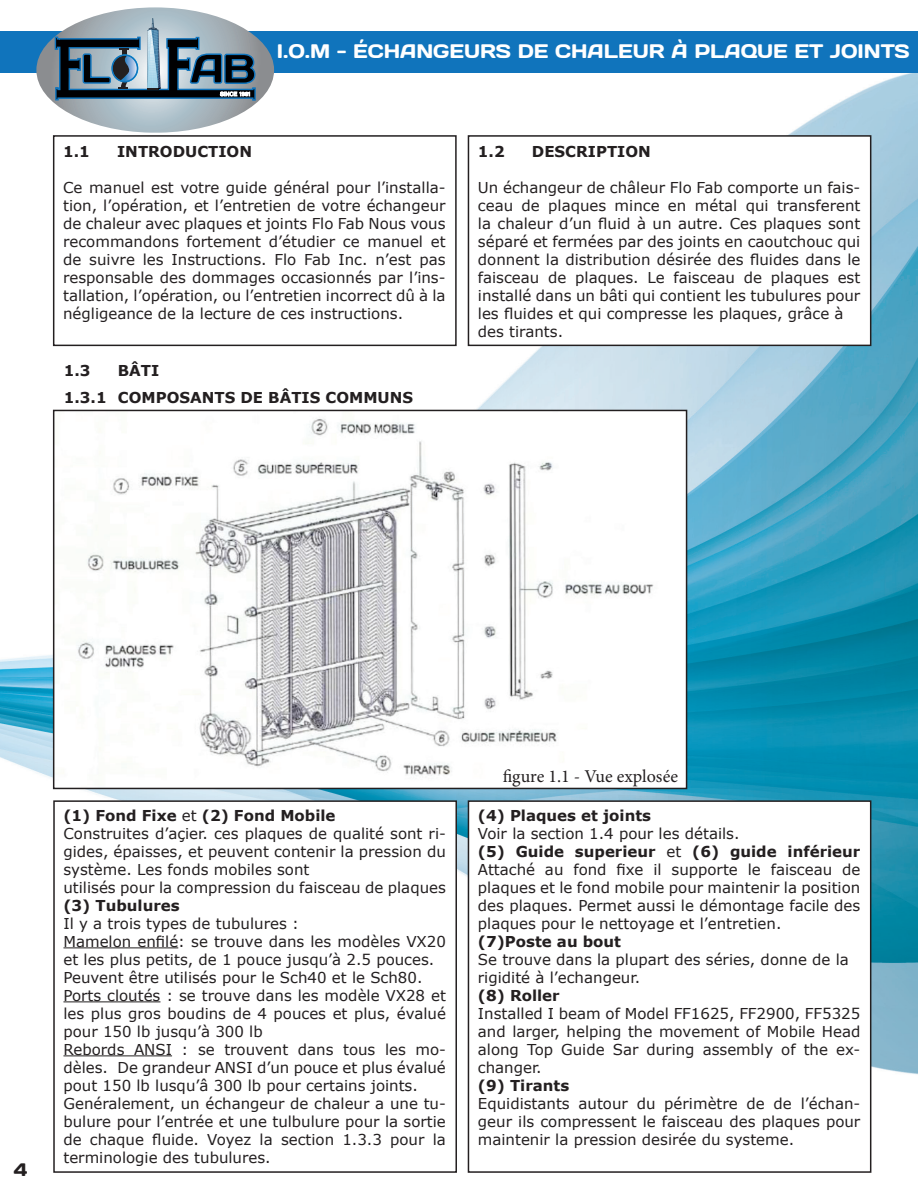
<style>
.page{position:relative;width:918px;height:1188px;background:#fff}
.page>*{position:absolute;margin:0;border:0;box-sizing:border-box;transform-origin:0 0}
.t1{font:19.5px "Days";color:#fff}
.t2{font:18px "Minion Pro";color:#231f20}
.t3{font:18px "Days";color:#231f20}
.t4{font:15px/18px "Verdana";color:#231f20}
.t5{font:700 15px/27px "Verdana";color:#231f20}
.s1{font-weight:700}
</style>
<div class="page">
<img style="left:0;top:72px;width:918px;height:1101px">
<div style="left:0;top:31px;width:918px;height:41px;background:#1074bc"></div>
<svg style="left:36px;top:7px;width:238px;height:126px"></svg>
<div style="left:54px;top:136px;width:402px;height:209px;background:#fff"></div>
<div style="left:53px;top:135px;width:404px;height:211px;border:2px solid #231f20"></div>
<div style="left:468px;top:136px;width:403px;height:209px;background:#fff"></div>
<div style="left:468px;top:135px;width:403px;height:211px;border:2px solid #231f20"></div>
<img style="left:56px;top:413px;width:628px;height:373px">
<div style="left:53px;top:410px;width:634px;height:379px;border:2px solid #231f20"></div>
<div style="left:54px;top:801px;width:402px;height:371px;background:#fff"></div>
<div style="left:53px;top:800px;width:404px;height:373px;border:2px solid #231f20"></div>
<div style="left:468px;top:801px;width:403px;height:371px;background:#fff"></div>
<div style="left:468px;top:800px;width:403px;height:373px;border:2px solid #231f20"></div>
<hr style="left:63px;top:947px;width:115px;height:1px;background:#231f20">
<hr style="left:63px;top:1001px;width:97px;height:1px;background:#231f20">
<hr style="left:63px;top:1055px;width:109px;height:1px;background:#231f20">
<h1 class="t1" style="left:277px;top:39px;width:634px">I.O.M - ÉCHANGEURS DE CHALEUR À PLAQUE ET JOINTS</h1>
<p class="t5" style="left:63px;top:137px;width:28px">1.1</p>
<p class="t5" style="left:117px;top:137px;width:136px">Introduction</p>
<p class="t4" style="left:63px;top:178px;width:384px;text-align:justify">Ce manuel est votre guide général pour l’installa&shy;tion, l’opération, et l’entretien de votre échangeur de chaleur avec plaques et joints Flo Fab Nous vous recommandons fortement d’étudier ce manuel et de suivre les Instructions. Flo Fab Inc. n’est pas responsable des dommages occasionnés par l’ins&shy;tallation, l’opération, ou l’entretien incorrect dû à la négligeance de la lecture de ces instructions.</p>
<p class="t5" style="left:64px;top:356px;width:97px;text-indent:54px">BÂTI<br>1.3.1 CO</p>
<p class="t5" style="left:64px;top:356px;width:28px">1.3</p>
<p class="t5" style="left:142px;top:383px;width:273px">MPOSANTS DE BÂTIS CO MMUN S</p>
<p class="t5" style="left:478px;top:137px;width:46px">1.2 D</p>
<p class="t5" style="left:544px;top:137px;width:94px">ESCRIPTION</p>
<p class="t4" style="left:478px;top:178px;width:384px">Un échangeur de châleur Flo Fab comporte un fais&shy;ceau de plaques mince en métal qui transferent la chaleur d’un fluid à un autre. Ces plaques sont séparé et fermées par des joints en caoutchouc qui donnent la distribution désirée des fluides dans le faisceau de plaques. Le faisceau de plaques est installé dans un bâti qui contient les tubulures pour les fluides et qui compresse les plaques, grâce à des tirants.</p>
<p class="t3" style="left:14px;top:1158px;width:15px">4</p>
<p class="t4" style="left:63px;top:806px;width:384px"><span class="s1">(1) Fond Fixe</span> et <span class="s1">(2) Fond Mobile<br></span>Construites d’açier. ces plaques de qualité sont ri&shy;gides, épaisses, et peuvent contenir la pression du système. Les fonds mobiles sont<br>utilisés pour la compression du faisceau de plaques</p>
<p class="t5" style="left:63px;top:891px;width:118px">(3) Tubulures</p>
<p class="t4" style="left:63px;top:914px;width:384px">Il y a trois types de tubulures :<br>Mamelon enfilé: se trouve dans les modèles VX20 et les plus petits, de 1 pouce jusqu’à 2.5 pouces.<br>Peuvent être utilisés pour le Sch40 et le Sch80.<br>Ports cloutés : se trouve dans les modèle VX28 et les plus gros boudins de 4 pouces et plus, évalué pour 150 lb jusqu’à 300 lb<br>Rebords ANSI : se trouvent dans tous les mo&shy;dèles. De grandeur ANSI d’un pouce et plus évalué pout 150 lb lusqu’â 300 lb pour certains joints.<br>Genéralement, un échangeur de chaleur a une tu&shy;bulure pour l’entrée et une tulbulure pour la sortie de chaque fluide. Voyez la section 1.3.3 pour la terminologie des tubulures.</p>
<p class="t2" style="left:503px;top:764px;width:177px">figure 1.1 - Vue explosée</p>
<p class="t5" style="left:478px;top:801px;width:175px">(4) Plaques et joints</p>
<p class="t4" style="left:478px;top:824px;width:384px">Voir la section 1.4 pour les détails.<br><span class="s1">(5) Guide superieur</span> et <span class="s1">(6) guide inférieur </span>Attaché au fond fixe il supporte le faisceau de plaques et le fond mobile pour maintenir la position des plaques. Permet aussi le démontage facile des plaques pour le nettoyage et l’entretien.</p>
<p class="t5" style="left:478px;top:927px;width:145px">(7)Poste au bout</p>
<p class="t4" style="left:478px;top:950px;width:373px">Se trouve dans la plupart des séries, donne de la rigidité à l’echangeur.</p>
<p class="t5" style="left:478px;top:981px;width:83px">(8) Roller</p>
<p class="t4" style="left:478px;top:1004px;width:384px;text-align:justify">Installed I beam of Model FF1625, FF2900, FF5325 and larger, helping the movement of Mobile Head along Top Guide Sar during assembly of the ex&shy;changer.</p>
<p class="t5" style="left:478px;top:1071px;width:93px">(9) Tirants</p>
<p class="t4" style="left:478px;top:1094px;width:384px;text-align:justify">Equidistants autour du périmètre de de l’échan&shy;geur ils compressent le faisceau des plaques pour maintenir la pression desirée du systeme.</p>
</div>
